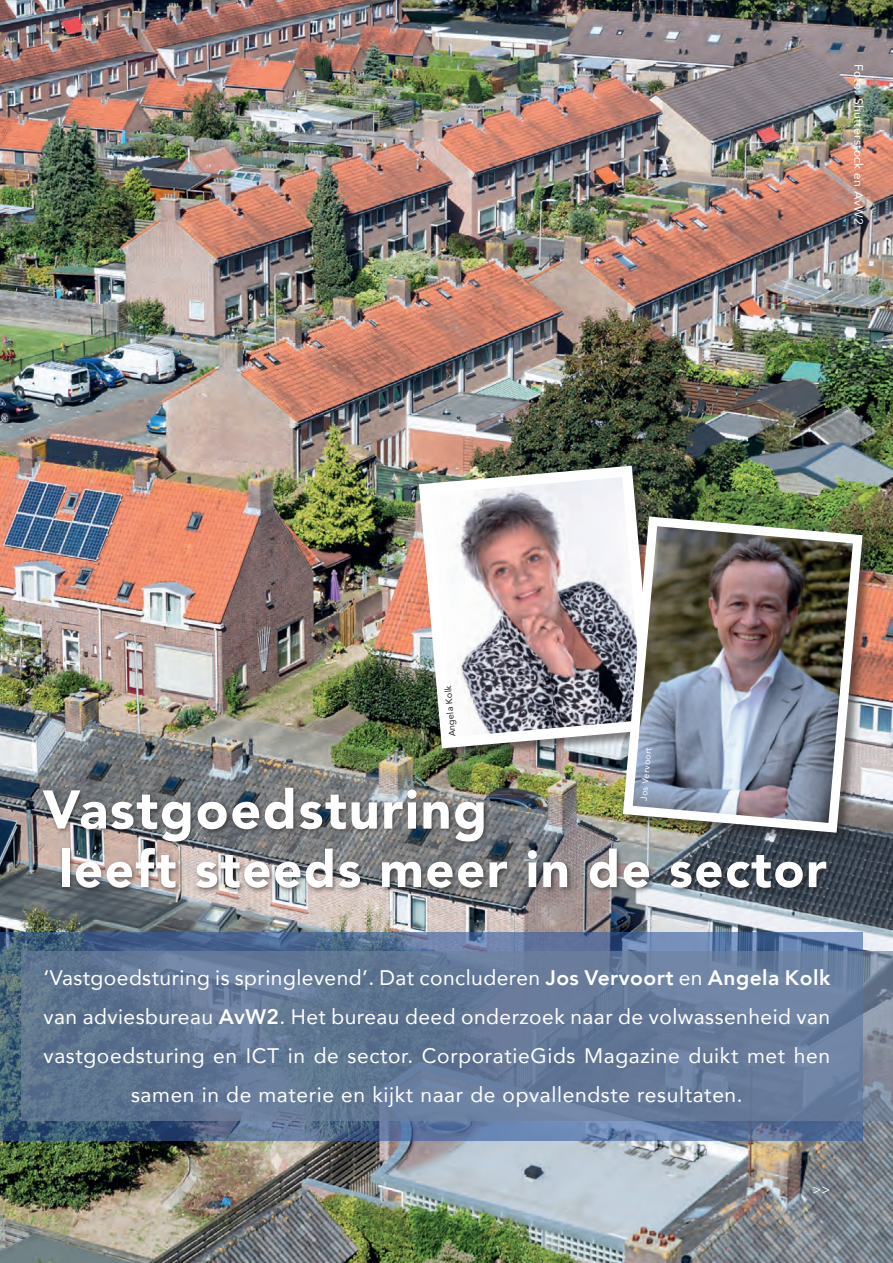
<style>
.page{position:relative;width:893px;height:1263px;background:#fff}
.page>*{position:absolute;margin:0;border:0;box-sizing:border-box;transform-origin:0 0}
.t1{font:900 54px "Avenir";letter-spacing:.03em;color:#fff}
.t2{font:900 51px "Avenir";letter-spacing:.03em;color:#fff}
.t3{font:21px/39px "Avenir";letter-spacing:.03em;color:#fff;text-align:center}
.t4{font:12px "Avenir";letter-spacing:.03em;color:#fff}
.t5{font:9px "Avenir";color:#fff}
.t6{font:9px "Avenir";color:#231f20}
.s1{font-weight:800}
</style>
<div class="page">
<img style="left:0;top:0;width:893px;height:1263px">
<svg style="left:0;top:932px;width:863px;height:209px;background:#536d93"></svg>
<svg style="left:21px;top:951px;width:872px;height:170px;background:#657a98"></svg>
<div style="left:41px;top:785px;width:792px;height:109px;background:#231f20;opacity:.55"></div>
<div style="left:418px;top:465px;width:249px;height:296px;background:#231f20;opacity:.55"></div>
<img style="left:413px;top:460px;width:247px;height:294px">
<svg style="left:813px;top:1186px;width:16px;height:7px"></svg>
<div style="left:622px;top:516px;width:254px;height:330px;background:#231f20;opacity:.55"></div>
<img style="left:618px;top:512px;width:249px;height:325px">
<p class="t4" style="left:868px;top:64px;width:162px;rotate:90deg">Foto: Shutterstock en AvW2</p>
<p class="t6" style="left:445px;top:737px;width:53px;rotate:-95deg">Angela Kolk</p>
<p class="t5" style="left:636px;top:800px;width:55px;rotate:-85deg">Jos Vervoort</p>
<p class="t1" style="left:43px;top:763px;width:446px">Vastgoedsturing</p>
<p class="t2" style="left:59px;top:826px;width:769px">leeft steeds meer in de sector</p>
<p class="t3" style="left:44px;top:957px;width:788px">‘Vastgoedsturing is springlevend’. Dat concluderen <span class="s1">Jos Vervoort</span> en <span class="s1">Angela Kolk</span></p>
<p class="t3" style="left:44px;top:996px;width:788px">van adviesbureau <span class="s1">AvW2</span>. Het bureau deed onderzoek naar de volwassenheid van</p>
<p class="t3" style="left:44px;top:1035px;width:788px">vastgoedsturing en ICT in de sector. CorporatieGids Magazine duikt met hen samen in de materie en kijkt naar de opvallendste resultaten.</p>
</div>
